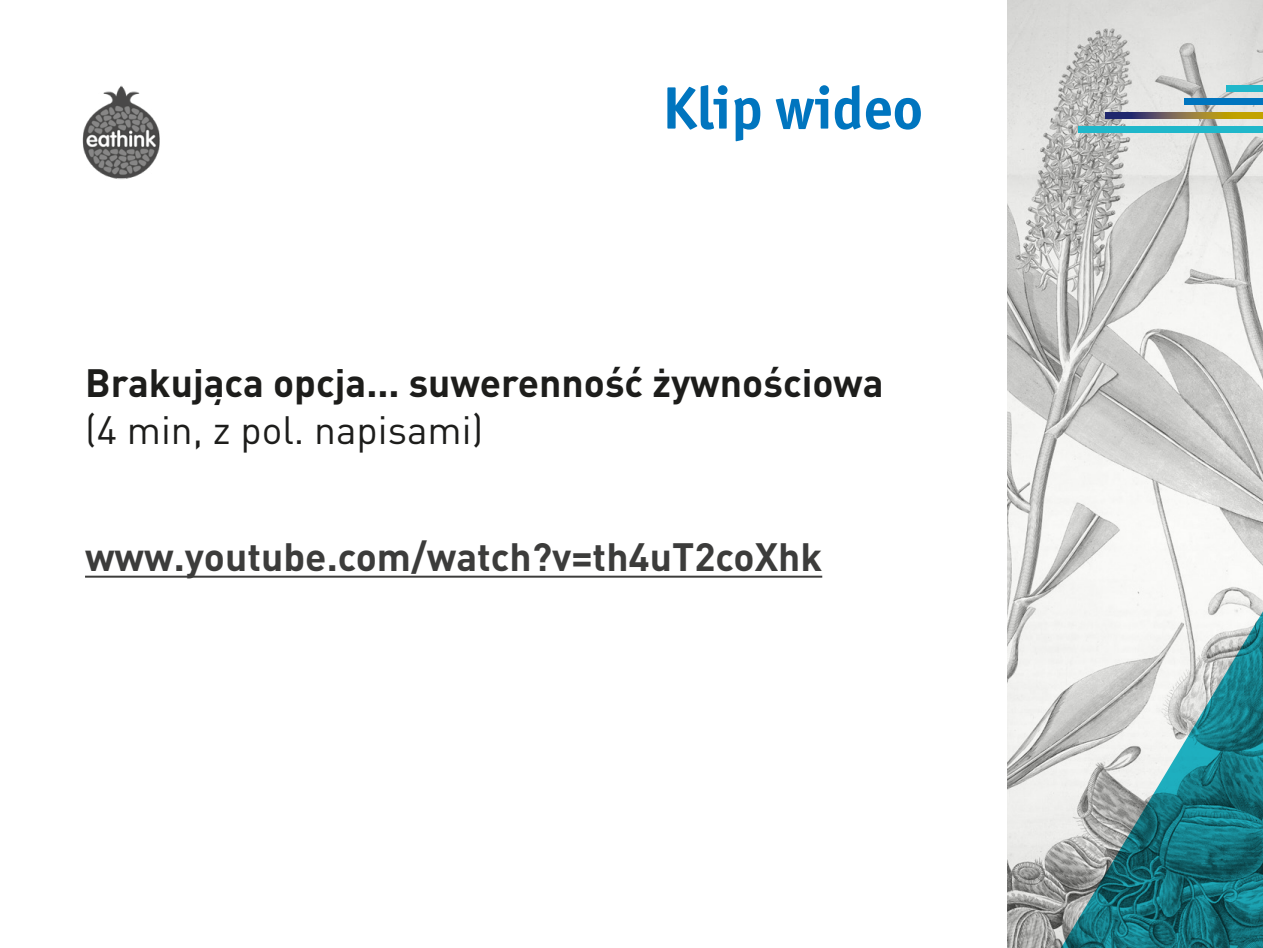
<style>
.page{position:relative;width:1263px;height:948px;background:#fff}
.page>*{position:absolute;margin:0;border:0;box-sizing:border-box;transform-origin:0 0}
.t1{font:700 60px "Officina Sans ITC Pro";color:#0075bf}
.t2{font:700 39px "DIN Pro";color:#1d1d1b}
.t3{font:700 39px "DIN Pro";color:#3c3c3b}
.t4{font:39px "DIN Pro";color:#1d1d1b}
</style>
<div class="page">
<img style="left:1008px;top:0;width:255px;height:947px">
<img style="left:82px;top:85px;width:78px;height:95px">
<svg style="left:1061px;top:611px;width:202px;height:336px"></svg>
<div style="left:1079px;top:127px;width:184px;height:6px;background:#20b7ca"></div>
<svg style="left:1106px;top:113px;width:157px;height:6px"></svg>
<div style="left:1184px;top:98px;width:79px;height:6px;background:#0075bf"></div>
<div style="left:1227px;top:85px;width:36px;height:6px;background:#20b7ca"></div>
<hr style="left:85px;top:575px;width:737px;height:2px;background:#3c3c3b">
<h1 class="t1" style="left:662px;top:71px;width:262px">Klip wideo</h1>
<p class="t2" style="left:85px;top:356px;width:800px">Brakująca opcja... suwerenność żywnościowa</p>
<p class="t4" style="left:85px;top:403px;width:400px">(4 min, z pol. napisami)</p>
<p class="t3" style="left:85px;top:530px;width:739px">www.youtube.com/watch?v=th4uT2coXhk</p>
</div>
